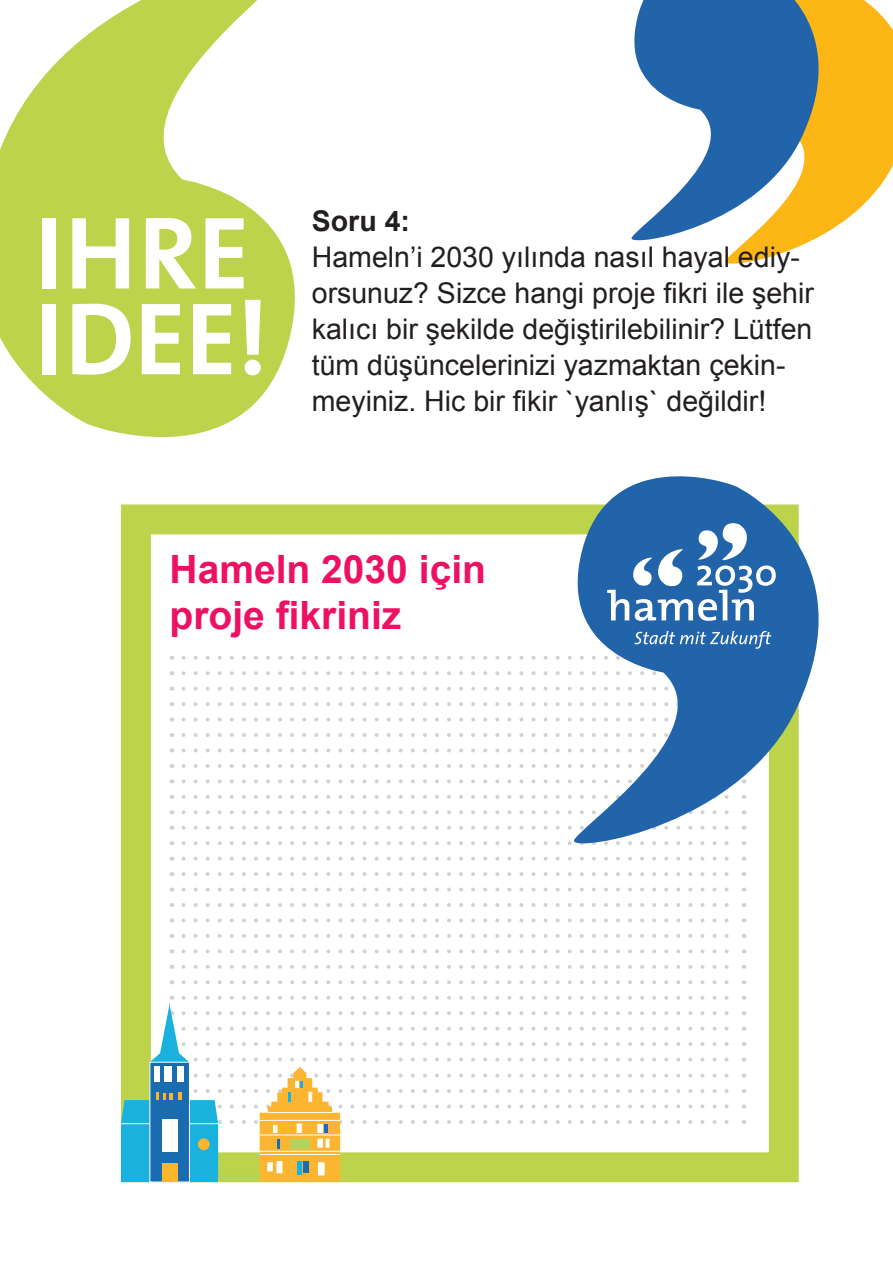
<style>
.page{position:relative;width:893px;height:1263px;background:#fff}
.page>*{position:absolute;margin:0;border:0;box-sizing:border-box;transform-origin:0 0}
.t1{font:700 103.95px "The Mix";letter-spacing:.015em;color:#fff}
.t2{font:700 39px/46.8px "Arial";color:#ec1163}
.t3{font:28.5px/36px "Arial";color:#231f20}
.s1{font-weight:700}
</style>
<div class="page">
<svg style="left:725px;top:0;width:168px;height:264px;fill:#fcb615"></svg>
<svg style="left:0;top:0;width:295px;height:438px;fill:#bcd34b"></svg>
<svg style="left:631px;top:0;width:224px;height:247px;fill:#2164aa"></svg>
<div style="left:121px;top:504px;width:678px;height:678px;border:30px solid #bcd34b"></div>
<svg style="left:183px;top:687px;width:365px;height:4px"></svg>
<svg style="left:183px;top:748px;width:365px;height:4px"></svg>
<svg style="left:183px;top:810px;width:365px;height:4px"></svg>
<svg style="left:183px;top:872px;width:546px;height:4px"></svg>
<svg style="left:183px;top:934px;width:546px;height:4px"></svg>
<svg style="left:183px;top:656px;width:365px;height:4px"></svg>
<svg style="left:183px;top:717px;width:365px;height:4px"></svg>
<svg style="left:183px;top:779px;width:365px;height:4px"></svg>
<svg style="left:183px;top:841px;width:365px;height:4px"></svg>
<svg style="left:183px;top:903px;width:546px;height:4px"></svg>
<svg style="left:183px;top:965px;width:546px;height:4px"></svg>
<svg style="left:183px;top:671px;width:365px;height:4px"></svg>
<svg style="left:183px;top:733px;width:365px;height:4px"></svg>
<svg style="left:183px;top:795px;width:365px;height:4px"></svg>
<svg style="left:183px;top:857px;width:546px;height:4px"></svg>
<svg style="left:183px;top:918px;width:546px;height:4px"></svg>
<svg style="left:183px;top:980px;width:546px;height:4px"></svg>
<svg style="left:183px;top:702px;width:365px;height:4px"></svg>
<svg style="left:183px;top:764px;width:365px;height:4px"></svg>
<svg style="left:183px;top:826px;width:365px;height:4px"></svg>
<svg style="left:183px;top:887px;width:546px;height:4px"></svg>
<svg style="left:183px;top:949px;width:546px;height:4px"></svg>
<svg style="left:121px;top:996px;width:617px;height:186px"></svg>
<hr style="left:218px;top:1180px;width:42px;height:1px;background:#b2d45d">
<hr style="left:218px;top:1178px;width:42px;height:1px;background:#b2d45d">
<hr style="left:218px;top:1176px;width:42px;height:2px;background:#b2d45d">
<hr style="left:218px;top:1175px;width:42px;height:1px;background:#b2d45d">
<svg style="left:555px;top:476px;width:264px;height:376px"></svg>
<svg style="left:634px;top:631px;width:137px;height:18px;background:#4f84bb"></svg>
<svg style="left:607px;top:520px;width:169px;height:101px"></svg>
<p class="t1" style="left:35px;top:166px;width:216px">IHRE</p>
<p class="t1" style="left:35px;top:252px;width:235px">IDEE!</p>
<p class="t3" style="left:312px;top:204px;width:504px"><span class="s1">Soru 4:<br></span>Hameln’i 2030 yılında nasıl hayal ediy&shy;orsunuz? Sizce hangi proje fikri ile şehir kalıcı bir şekilde değiştirilebilinir? Lütfen tüm düşüncelerinizi yazmaktan çekin&shy;meyiniz. Hic bir fikir `yanlış` değildir!</p>
<p class="t2" style="left:170px;top:547px;width:318px">Hameln 2030 için proje fikriniz</p>
</div>
